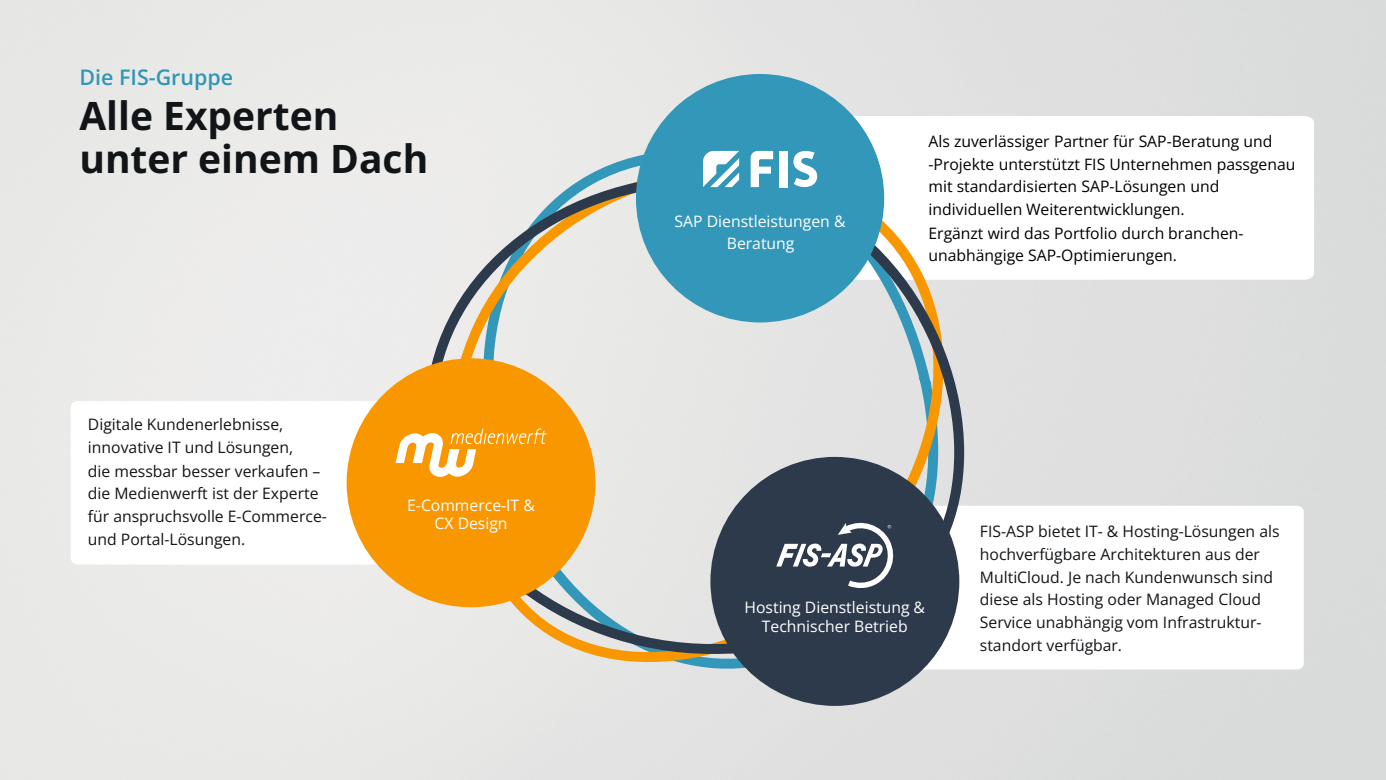
<style>
.page{position:relative;width:1386px;height:780px;background:#fff}
.page>*{position:absolute;margin:0;border:0;box-sizing:border-box;transform-origin:0 0}
.t1{font:700 38.94px/43px "Open Sans";color:#121518}
.t2{font:600 21.44px "Open Sans";color:#3196b4}
.t3{font:15.75px/22.7px "Open Sans";color:#121518}
.t4{font:15.75px/22.7px "Open Sans";color:#000}
.t5{font:15.75px "Open Sans";color:#fff}
</style>
<div class="page">
<img style="left:0;top:0;width:1385px;height:779px">
<svg style="left:979px;top:505px;width:324px;height:164px"></svg>
<svg style="left:853px;top:116px;width:460px;height:163px"></svg>
<svg style="left:425px;top:137px;width:554px;height:560px"></svg>
<svg style="left:421px;top:170px;width:548px;height:488px"></svg>
<svg style="left:71px;top:401px;width:305px;height:163px"></svg>
<div style="left:636px;top:74px;width:248px;height:248px;background:#3297b9;border-radius:50%"></div>
<svg style="left:703px;top:151px;width:36px;height:36px"></svg>
<div style="left:779px;top:151px;width:8px;height:36px;background:#fff"></div>
<svg style="left:793px;top:151px;width:24px;height:36px"></svg>
<svg style="left:750px;top:151px;width:23px;height:36px"></svg>
<div style="left:346px;top:358px;width:249px;height:249px;background:#f99700;border-radius:50%"></div>
<svg style="left:395px;top:428px;width:151px;height:48px"></svg>
<div style="left:710px;top:456px;width:249px;height:249px;background:#2c3a4c;border-radius:50%"></div>
<svg style="left:776px;top:522px;width:118px;height:66px"></svg>
<h2 class="t2" style="left:79px;top:62px;width:155px">Die FIS-Gruppe</h2>
<h2 class="t1" style="left:79px;top:93px;width:350px">Alle Experten unter einem Dach</h2>
<p class="t3" style="left:88px;top:413px;width:207px">Digitale Kundenerlebnisse, innovative IT und Lösungen,</p>
<p class="t3" style="left:88px;top:459px;width:240px">die messbar besser verkaufen – die Medienwerft ist der Experte für anspruchsvolle E-Commerce&shy;und Portal-Lösungen.</p>
<p class="t5" style="left:407px;top:494px;width:129px">E-Commerce-IT &amp;</p>
<p class="t5" style="left:434px;top:512px;width:74px">CX Design</p>
<p class="t5" style="left:674px;top:210px;width:172px">SAP Dienstleistungen &amp;</p>
<p class="t5" style="left:726px;top:232px;width:69px">Beratung</p>
<p class="t4" style="left:928px;top:129px;width:368px">Als zuverlässiger Partner für SAP-Beratung und -Projekte unterstützt FIS Unternehmen passgenau mit standardisierten SAP-Lösungen und individuellen Weiterentwicklungen.</p>
<p class="t4" style="left:928px;top:221px;width:316px">Ergänzt wird das Portfolio durch branchen&shy;unabhängige SAP-Optimierungen.</p>
<p class="t5" style="left:744px;top:596px;width:182px">Hosting Dienstleistung &amp;</p>
<p class="t5" style="left:761px;top:615px;width:147px">Technischer Betrieb</p>
<p class="t3" style="left:979px;top:519px;width:301px">FIS-ASP bietet IT- &amp; Hosting-Lösungen als hochverfügbare Architekturen aus der MultiCloud. Je nach Kundenwunsch sind diese als Hosting oder Managed Cloud Service unabhängig vom Infrastruktur&shy;standort verfügbar.</p>
</div>
